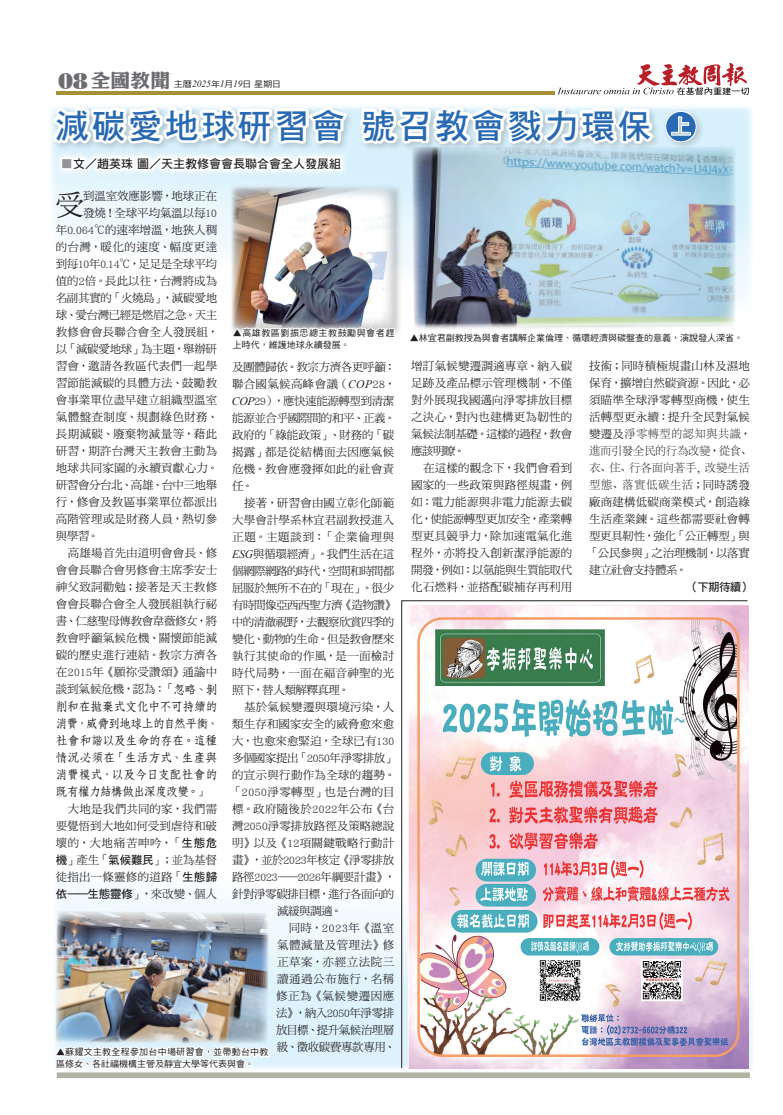
<style>
.page{position:relative;width:783px;height:1115px;background:#fff}
.page>*{position:absolute;margin:0;border:0;box-sizing:border-box;transform-origin:0 0}
.t1{font:34px "DF Hei Std W7";letter-spacing:.075em;color:#2869b3}
.t2{font:28.5px "DF Ming Std W5";color:#231f20}
.t3{font:18.9px "DF Li King Hei W8 WIN BF";color:#6c6d70;scale:1.05 1}
.t4{font:12px/17px "DF Fang Song W6 WIN BF";letter-spacing:-.025em;color:#231f20;text-align:justify}
.t5{font:12px "DF Hei Std W7";color:#231f20}
.t6{font:11.5px/17px "DF Ming Std W5";letter-spacing:.005em;color:#231f20;text-align:justify}
.t7{font:11.5px/17px "DF Ming Std W5";letter-spacing:-.025em;color:#231f20}
.t8{font:300 11.5px/17.1px "Adobe Song Std";letter-spacing:-.02em;color:#231f20}
.t9{font:11.5px "DF Ming Std W5";letter-spacing:-.04em;color:#231f20}
.t10{font:11.5px "DF Ming Std W5";letter-spacing:.025em;color:#231f20}
.t11{font:11.5px "DF Ming Std W5";letter-spacing:-.045em;color:#231f20}
.t12{font:11.5px "DF Ming Std W5";letter-spacing:-.03em;color:#231f20}
.t13{font:11.5px "DF Ming Std W5";letter-spacing:.05em;color:#231f20}
.t14{font:11.5px "DF Ming Std W5";letter-spacing:.035em;color:#231f20}
.t15{font:11.5px "DF Ming Std W5";letter-spacing:-.035em;color:#231f20}
.t16{font:11.5px "DF Ming Std W5";letter-spacing:.04em;color:#231f20}
.t17{font:11.5px "DF Ming Std W5";letter-spacing:.03em;color:#231f20}
.t18{font:11.5px "DF Ming Std W5";letter-spacing:-.05em;color:#231f20}
.t19{font:11.5px "DF Hei Std W7";color:#231f20}
.t20{font:9px/12px "DF Hei Std W5";letter-spacing:.025em;color:#231f20}
.t21{font:9px "DF Hei Std W5";color:#231f20}
.t22{font:9px/12px "DF Hei Std W5";letter-spacing:.06em;color:#231f20}
.t23{font:8.3px "DF Hei Std W5";color:#231f20;scale:1.11 1}
.s1{font-family:"Poster Bodoni BT";font-size:22.7px}
.s2{font-family:"Times New Roman";font-style:italic;font-size:9.6px}
.s3{color:#939598}
.s4{font-family:"Times New Roman";font-style:italic}
.s5{font-family:"DF Fang Song W6 WIN BF";font-size:12px}
.s6{font-family:"DF Ming Std W5";font-size:11.5px}
.s7{font-family:"DF Hei Std W7"}
.s8{font-family:"DF Ming Std W5";font-weight:400}
</style>
<div class="page">
<div style="left:57px;top:1072px;width:692px;height:5px;background:#b2b2a3"></div>
<div style="left:50px;top:102px;width:703px;height:454px;background:linear-gradient(to bottom,#e9f6fd,#fff)"></div>
<div style="left:53px;top:619px;width:700px;height:454px;background:linear-gradient(to bottom,#fff,#e1f3fc)"></div>
<img style="left:56px;top:910px;width:213px;height:99px">
<img style="left:53px;top:1009px;width:218px;height:70px">
<img style="left:412px;top:177px;width:323px;height:102px">
<svg style="left:405px;top:279px;width:338px;height:86px"></svg>
<img style="left:408px;top:605px;width:340px;height:462px">
<hr style="left:401px;top:600px;width:346px;height:1px;background:#231f20">
<div style="left:229px;top:184px;width:174px;height:153px;background:#231f20;opacity:.25"></div>
<img style="left:232px;top:187px;width:162px;height:103px">
<svg style="left:228px;top:290px;width:169px;height:77px"></svg>
<hr style="left:401px;top:600px;width:1px;height:467px;background:#231f20">
<svg style="left:50px;top:63px;width:698px;height:114px"></svg>
<h3 class="t3" style="left:58px;top:71px;width:108px"><span class="s1">08</span> 全國教聞</h3>
<p class="t23" style="left:174px;top:80px;width:98px">主曆<span class="s2">2025</span>年<span class="s2">1</span>月<span class="s2">19</span>日 星期日</p>
<h1 class="t1" style="left:55px;top:107px;width:598px">減碳愛地球研習會 號召教會戮力環保</h1>
<p class="t5" style="left:61px;top:157px;width:281px"><span class="s3">■</span>文／趙英珠 圖／天主教修會會長聯合會全人發展組</p>
<h2 class="t2" style="left:56px;top:189px;width:30px">受</h2>
<p class="t6" style="left:83px;top:187px;width:136px">到溫室效應影響，地球正在</p>
<p class="t6" style="left:83px;top:204px;width:136px">發燒！全球平均氣溫以每10</p>
<p class="t6" style="left:56px;top:221px;width:163px">年0<span class="s4">.</span>064℃的速率增溫，地狹人稠</p>
<p class="t16" style="left:56px;top:240px;width:163px">的台灣，暖化的速度、幅度更達</p>
<p class="t12" style="left:56px;top:257px;width:163px">到每10年0<span class="s4">.</span>14℃，足足是全球平均</p>
<p class="t6" style="left:56px;top:272px;width:163px">值的2倍。長此以往，台灣將成為</p>
<p class="t7" style="left:56px;top:289px;width:163px">名副其實的「火燒島」，減碳愛地</p>
<p class="t9" style="left:56px;top:308px;width:163px">球、愛台灣已經是燃眉之急。天主</p>
<p class="t6" style="left:56px;top:323px;width:164px">教修會會長聯合會全人發展組，</p>
<p class="t7" style="left:56px;top:340px;width:163px">以「減碳愛地球」為主題，舉辦研</p>
<p class="t6" style="left:56px;top:357px;width:163px">習會，邀請各教區代表們一起學</p>
<p class="t6" style="left:56px;top:374px;width:163px">習節能減碳的具體方法、鼓勵教</p>
<p class="t6" style="left:56px;top:391px;width:163px">會事業單位盡早建立組織型溫室</p>
<p class="t14" style="left:56px;top:410px;width:164px">氣體盤查制度、規劃綠色財務、</p>
<p class="t14" style="left:56px;top:427px;width:163px">長期減碳、廢棄物減量等，藉此</p>
<p class="t6" style="left:56px;top:442px;width:163px">研習，期許台灣天主教會主動為</p>
<p class="t6" style="left:56px;top:459px;width:164px">地球共同家園的永續貢獻心力。</p>
<p class="t9" style="left:56px;top:478px;width:163px">研習會分台北、高雄、台中三地舉</p>
<p class="t6" style="left:56px;top:493px;width:163px">行，修會及教區事業單位都派出</p>
<p class="t6" style="left:56px;top:510px;width:163px">高階管理或是財務人員，熱切參</p>
<p class="t6" style="left:56px;top:527px;width:45px">與學習。</p>
<p class="t6" style="left:68px;top:544px;width:151px">高雄場首先由道明會會長、修</p>
<p class="t6" style="left:56px;top:561px;width:163px">會會長聯合會男修會主席季安士</p>
<p class="t6" style="left:56px;top:578px;width:163px">神父致詞勸勉；接著是天主教修</p>
<p class="t6" style="left:56px;top:595px;width:163px">會會長聯合會全人發展組執行祕</p>
<p class="t15" style="left:56px;top:614px;width:163px">書、仁慈聖母傳教會韋薇修女，將</p>
<p class="t6" style="left:56px;top:629px;width:163px">教會呼籲氣候危機、關懷節能減</p>
<p class="t6" style="left:56px;top:646px;width:163px">碳的歷史進行連結。教宗方濟各</p>
<p class="t6" style="left:56px;top:663px;width:163px">在2015年《願祢受讚頌》通諭中</p>
<p class="t6" style="left:56px;top:680px;width:163px">談到氣候危機，認為：「<span class="s5">忽略、剝</span></p>
<p class="t4" style="left:55px;top:697px;width:164px">削和在拋棄式文化中不可持續的消費，威脅到地球上的自然平衡、社會和諧以及生命的存在。這種情況必須在「生活方式、生產與消費模式，以及今日支配社會的既有權力結構做出深度改變。<span class="s6">」</span></p>
<p class="t6" style="left:56px;top:799px;width:163px;text-indent:12px">大地是我們共同的家，我們需要覺悟到大地如何受到虐待和破壞的，大地痛苦呻吟，「<span class="s7">生態危機</span>」產生「<span class="s7">氣候難民</span>」；並為基督徒指出一條靈修的道路「<span class="s7">生態歸依——生態靈修</span>」，來改變、個人</p>
<p class="t22" style="left:233px;top:327px;width:163px">▲高雄教區劉振忠總主教鼓勵與會者趕上時代，維護地球永續發展。</p>
<p class="t6" style="left:232px;top:358px;width:165px">及團體歸依。教宗方濟各更呼籲：聯合國氣候高峰會議（<span class="s4">COP</span>28，<span class="s4">COP</span>29），應快速能源轉型到清潔能源並合乎國際間的和平、正義。政府的「綠能政策」、財務的「碳揭露」都是從結構面去因應氣候危機。教會應發揮如此的社會責任。</p>
<p class="t7" style="left:232px;top:494px;width:165px;text-indent:12px">接著，研習會由國立彰化師範大學會計學系林宜君副教授進入正題。主題談到：「企業倫理與<br><span class="s4">ESG</span>與循環經濟」。我們生活在這個網際網路的時代，空間和時間都屈服於無所不在的「現在」。很少有時間像亞西西聖方濟《造物讚》中的清澈視野，去觀察欣賞四季的變化、動物的生命。但是教會歷來執行其使命的作風，是一面檢討時代局勢，一面在福音神聖的光照下，替人類解釋真理。</p>
<p class="t10" style="left:244px;top:700px;width:152px">基於氣候變遷與環境污染，人</p>
<p class="t6" style="left:232px;top:715px;width:164px">類生存和國家安全的威脅愈來愈</p>
<p class="t6" style="left:232px;top:732px;width:164px">大，也愈來愈緊迫，全球已有130</p>
<p class="t11" style="left:232px;top:751px;width:165px">多個國家提出「2050年淨零排放」</p>
<p class="t10" style="left:232px;top:768px;width:165px">的宣示與行動作為全球的趨勢。</p>
<p class="t6" style="left:230px;top:783px;width:166px">「2050淨零轉型」也是台灣的目</p>
<p class="t6" style="left:232px;top:800px;width:164px">標。政府隨後於2022年公布《台</p>
<p class="t6" style="left:232px;top:817px;width:164px">灣2050淨零排放路徑及策略總說</p>
<p class="t17" style="left:232px;top:836px;width:164px">明》以及《12項關鍵戰略行動計</p>
<p class="t12" style="left:232px;top:853px;width:164px">畫》，並於2023年核定《淨零排放</p>
<p class="t11" style="left:232px;top:870px;width:165px">路徑2023——2026年綱要計畫》，</p>
<p class="t9" style="left:232px;top:887px;width:164px">針對淨零碳排目標，進行各面向的</p>
<p class="t6" style="left:277px;top:902px;width:67px">減緩與調適。</p>
<p class="t10" style="left:288px;top:921px;width:107px">同時，2023年《溫室</p>
<p class="t16" style="left:277px;top:938px;width:119px">氣體減量及管理法》修</p>
<p class="t13" style="left:277px;top:955px;width:119px">正草案，亦經立法院三</p>
<p class="t13" style="left:277px;top:972px;width:119px">讀通過公布施行，名稱</p>
<p class="t13" style="left:276px;top:989px;width:120px">修正為《氣候變遷因應</p>
<p class="t18" style="left:276px;top:1006px;width:120px">法》，納入2050年淨零排</p>
<p class="t9" style="left:276px;top:1023px;width:120px">放目標、提升氣候治理層</p>
<p class="t15" style="left:277px;top:1040px;width:120px">級、徵收碳費專款專用、</p>
<p class="t20" style="left:56px;top:1045px;width:214px">▲蘇耀文主教全程參加台中場研習會，並帶動台中教區修女、各社福機構主管及靜宜大學等代表與會。</p>
<p class="t21" style="left:410px;top:333px;width:335px">▲林宜君副教授為與會者講解企業倫理、循環經濟與碳盤查的意義，演說發人深省。</p>
<p class="t6" style="left:411px;top:357px;width:162px">增訂氣候變遷調適專章、納入碳足跡及產品標示管理機制，不僅對外展現我國邁向淨零排放目標之決心，對內也建構更為韌性的氣候法制基礎。這樣的過程，教會應該明瞭。</p>
<p class="t6" style="left:411px;top:459px;width:163px;text-indent:12px">在這樣的觀念下，我們會看到國家的一些政策與路徑規畫，例如：電力能源與非電力能源去碳化，使能源轉型更加安全，產業轉型更具競爭力，除加速電氣化進程外，亦將投入創新潔淨能源的開發，例如：以氫能與生質能取代化石燃料，並搭配碳補存再利用</p>
<p class="t6" style="left:589px;top:357px;width:162px">技術；同時積極規畫山林及濕地保育，擴增自然碳資源。因此，必須瞄準全球淨零轉型商機，使生活轉型更永續：提升全民對氣候</p>
<p class="t8" style="left:589px;top:426px;width:165px"><span class="s8">變遷及</span>淨零轉型的認知與共識<span class="s8">，</span>進而引發全民的行為改變<span class="s8">，</span>從食、衣、住、行各面向著手，改變生活型態、落實低碳生活<span class="s8">；同時誘發</span></p>
<p class="t6" style="left:587px;top:493px;width:164px">廠商建構低碳商業模式，創造綠生活產業鍊。這些都需要社會轉型更具靭性，強化「公正轉型」與「公民參與」之治理機制，以落實建立社會支持體系。</p>
<p class="t19" style="left:687px;top:580px;width:66px">（下期待續）</p>
</div>
